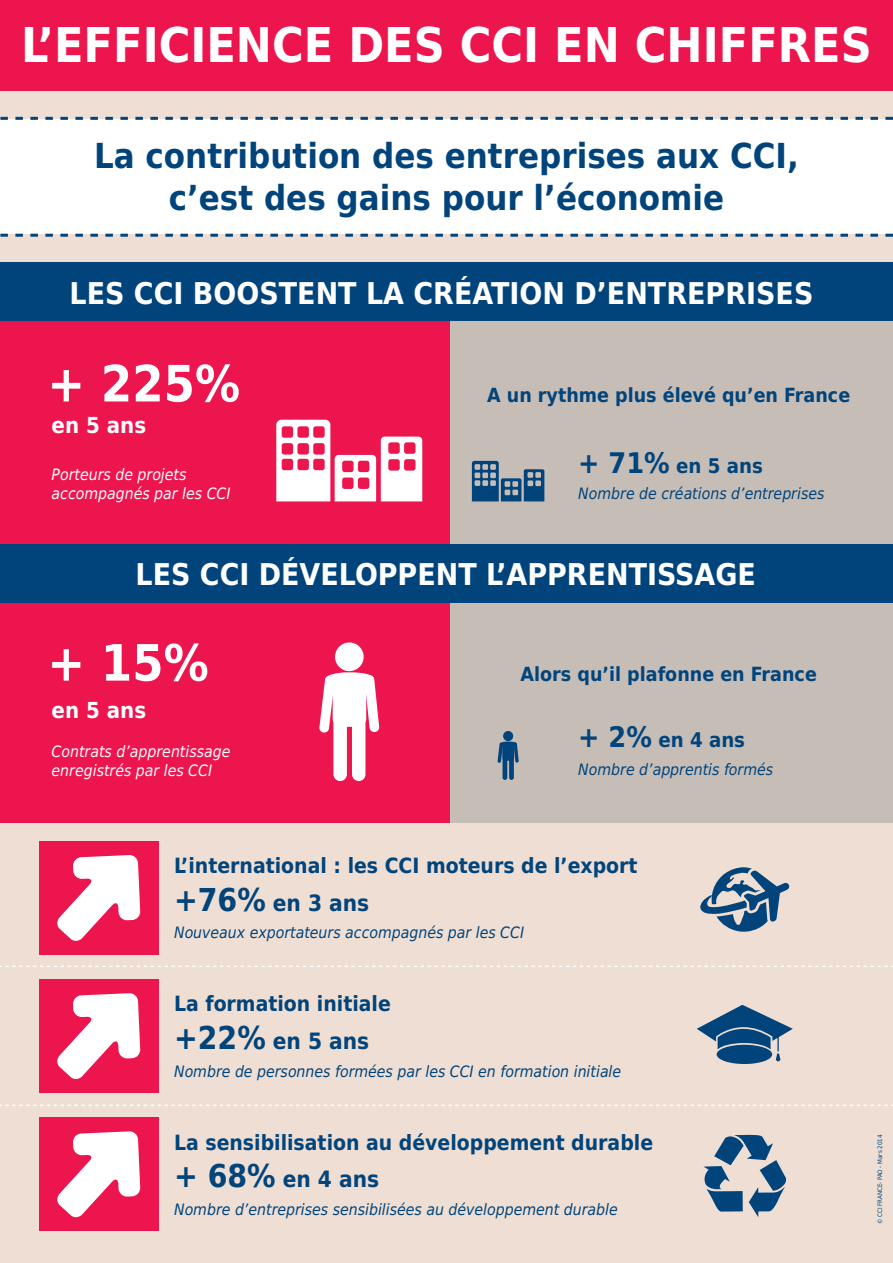
<style>
.page{position:relative;width:893px;height:1263px;background:#eeded3}
.page>*{position:absolute;margin:0;border:0;box-sizing:border-box;transform-origin:0 0}
.t1{font:700 50.1px "DejaVu Sans Condensed";color:#fff}
.t2{font:700 48px "DejaVu Sans Condensed";color:#fff}
.t3{font:700 34.5px/42px "DejaVu Sans Condensed";color:#00447b;text-align:center}
.t4{font:700 30px "DejaVu Sans Condensed";color:#fff}
.t5{font:700 22.5px "DejaVu Sans Condensed";color:#00447b}
.t6{font:700 22.05px "DejaVu Sans Condensed";color:#fff}
.t7{font:700 21px "DejaVu Sans Condensed";color:#00447b}
.t8{font:700 20.25px "DejaVu Sans Condensed";color:#00447b}
.t9{font:700 19.5px "DejaVu Sans Condensed";color:#00447b}
.t10{font:italic 15.75px "DejaVu Sans Condensed";color:#00447b}
.t11{font:italic 15.75px/18.9px "DejaVu Sans Condensed";color:#fff}
.t12{font:6.15px "DejaVu Sans Condensed";color:#00447b}
.s1{font-size:28.35px}
.s2{font-size:31.5px}
</style>
<div class="page">
<div style="left:447px;top:321px;width:446px;height:502px;background:#c6bdb7"></div>
<div style="left:0;top:321px;width:449px;height:502px;background:#ed154e"></div>
<div style="left:0;top:120px;width:893px;height:114px;background:#fff"></div>
<div style="left:0;top:0;width:893px;height:91px;background:#ed154e"></div>
<div style="left:39px;top:841px;width:120px;height:113px;background:#ed154e"></div>
<svg style="left:57px;top:855px;width:83px;height:86px"></svg>
<div style="left:39px;top:979px;width:120px;height:114px;background:#ed154e"></div>
<svg style="left:57px;top:993px;width:83px;height:86px"></svg>
<div style="left:39px;top:1118px;width:120px;height:113px;background:#ed154e"></div>
<svg style="left:57px;top:1131px;width:83px;height:87px"></svg>
<svg style="left:0;top:117px;width:893px;height:3px"></svg>
<svg style="left:0;top:234px;width:893px;height:3px"></svg>
<svg style="left:0;top:965px;width:893px;height:2px"></svg>
<svg style="left:0;top:1104px;width:893px;height:2px"></svg>
<div style="left:335px;top:642px;width:29px;height:29px;background:#fff;border-radius:50%"></div>
<div style="left:333px;top:717px;width:14px;height:64px;background:#fff;border-radius:7px"></div>
<div style="left:352px;top:717px;width:13px;height:64px;background:#fff;border-radius:7px"></div>
<svg style="left:319px;top:672px;width:61px;height:60px"></svg>
<div style="left:503px;top:731px;width:10px;height:10px;background:#00447b;border-radius:50%"></div>
<hr style="left:503px;top:757px;width:4px;height:23px;background:#00447b;border-radius:2px">
<div style="left:509px;top:757px;width:5px;height:23px;background:#00447b;border-radius:2px"></div>
<svg style="left:497px;top:741px;width:22px;height:22px"></svg>
<svg style="left:700px;top:867px;width:90px;height:65px"></svg>
<div style="left:717px;top:1045px;width:55px;height:19px;background:#00447b;border-radius:50%"></div>
<svg style="left:697px;top:1005px;width:96px;height:56px"></svg>
<svg style="left:703px;top:1135px;width:83px;height:82px"></svg>
<svg style="left:276px;top:420px;width:146px;height:81px"></svg>
<svg style="left:472px;top:461px;width:72px;height:40px"></svg>
<div style="left:0;top:263px;width:893px;height:58px;background:#00447b"></div>
<div style="left:0;top:544px;width:893px;height:59px;background:#00447b"></div>
<h2 class="t2" style="left:21px;top:6px;width:852px">L’EFFICIENCE DES CCI EN CHIFFRES</h2>
<h3 class="t3" style="left:94px;top:134px;width:706px">La contribution des entreprises aux CCI, c’est des gains pour l’économie</h3>
<h3 class="t4" style="left:70px;top:269px;width:745px">LES CCI BOOSTENT LA CRÉATION D’ENTREPRISES</h3>
<h1 class="t1" style="left:47px;top:343px;width:194px">+ 225%</h1>
<h3 class="t6" style="left:52px;top:407px;width:96px">en 5 ans</h3>
<p class="t11" style="left:52px;top:465px;width:180px">Porteurs de projets accompagnés par les CCI</p>
<p class="t9" style="left:487px;top:379px;width:365px">A un rythme plus élevé qu’en France</p>
<p class="t8" style="left:578px;top:449px;width:186px"><span class="s1">+ 71%</span> en 5 ans</p>
<p class="t10" style="left:578px;top:482px;width:248px">Nombre de créations d’entreprises</p>
<h3 class="t4" style="left:136px;top:550px;width:622px">LES CCI DÉVELOPPENT L’APPRENTISSAGE</h3>
<h1 class="t1" style="left:47px;top:622px;width:163px">+ 15%</h1>
<h3 class="t6" style="left:52px;top:692px;width:96px">en 5 ans</h3>
<p class="t11" style="left:52px;top:741px;width:180px">Contrats d’apprentissage enregistrés par les CCI</p>
<p class="t9" style="left:521px;top:658px;width:298px">Alors qu’il plafonne en France</p>
<p class="t8" style="left:578px;top:724px;width:168px"><span class="s1">+ 2%</span> en 4 ans</p>
<p class="t10" style="left:578px;top:758px;width:196px">Nombre d’apprentis formés</p>
<h3 class="t7" style="left:174px;top:848px;width:465px">L’international : les CCI moteurs de l’export</h3>
<h3 class="t5" style="left:174px;top:884px;width:197px"><span class="s2">+76%</span> en 3 ans</h3>
<p class="t10" style="left:174px;top:921px;width:352px">Nouveaux exportateurs accompagnés par les CCI</p>
<h3 class="t7" style="left:174px;top:987px;width:218px">La formation initiale</h3>
<h3 class="t5" style="left:174px;top:1023px;width:197px"><span class="s2">+22%</span> en 5 ans</h3>
<p class="t10" style="left:174px;top:1060px;width:449px">Nombre de personnes formées par les CCI en formation initiale</p>
<h3 class="t7" style="left:174px;top:1125px;width:481px">La sensibilisation au développement durable</h3>
<h3 class="t5" style="left:174px;top:1161px;width:207px"><span class="s2">+ 68%</span> en 4 ans</h3>
<p class="t10" style="left:174px;top:1198px;width:445px">Nombre d’entreprises sensibilisées au développement durable</p>
<p class="t12" style="left:875px;top:1224px;width:91px;rotate:-90deg">© CCI FRANCE- PAO - Mars 2014</p>
</div>
